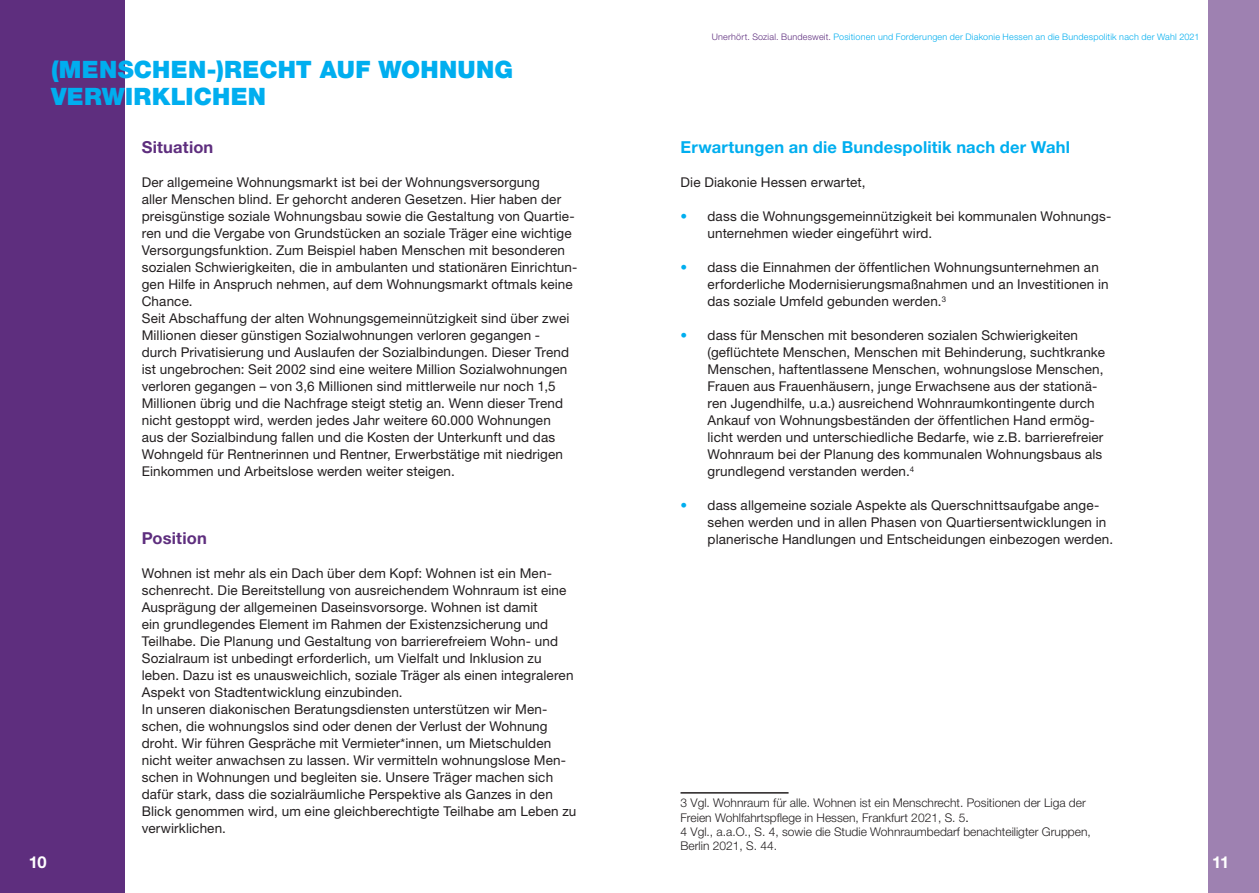
<style>
.page{position:relative;width:1259px;height:893px;background:#fff}
.page>*{position:absolute;margin:0;border:0;box-sizing:border-box;transform-origin:0 0}
._31_Lead_Subheadline{font:900 24px/27px "Helvetica Neue LT Std";letter-spacing:.01em;color:#00aeef}
._11_Fliesstext_9pt_4{font:700 16.5px "Helvetica Neue LT Std";letter-spacing:.01em;color:#00aeef}
.List_Paragraph{font:700 16.5px "Helvetica Neue LT Std";letter-spacing:.01em;color:#5e2e7e}
.List_Paragraph_viole{font:700 16.5px "Helvetica Neue LT Std";letter-spacing:.01em;color:#5e2e7e}
.t1{font:700 16.5px "Helvetica Neue LT Std";color:#fff}
.List_Paragraph-2{font:13.5px/17px "Helvetica Neue LT Std";letter-spacing:.01em;color:#231f20}
.List_Paragraph_viole-2{font:13.5px/17px "Helvetica Neue LT Std";letter-spacing:.01em;color:#231f20}
.t2{font:300 12px/14.4px "Helvetica Neue LT Std";color:#231f20}
.t3{font:300 9px "Helvetica Neue LT Std";letter-spacing:.025em;color:#00aeef}
.s1{color:#5e2e7e}
.s2{color:#00aeef}
.s3{font-weight:400}
</style>
<div class="page">
<div style="left:1208px;top:0;width:51px;height:893px;background:#9e81b1"></div>
<div style="left:0;top:0;width:125px;height:893px;background:#5e2e7e"></div>
<hr style="left:680px;top:792px;width:108px;height:2px;background:#231f20">
<p class="_31_Lead_Subheadline" style="left:51px;top:56px;width:464px">(MENSCHEN-)RECHT AUF WOHNUNG<br>VERWIRKLICHEN</p>
<p class="List_Paragraph" style="left:142px;top:137px;width:73px">Situation</p>
<p class="List_Paragraph-2" style="left:142px;top:174px;width:437px">Der allgemeine Wohnungsmarkt ist bei der Wohnungsversorgung<br>aller Menschen blind. Er gehorcht anderen Gesetzen. Hier haben der preisgünstige soziale Wohnungsbau sowie die Gestaltung von Quartie&shy;ren und die Vergabe von Grundstücken an soziale Träger eine wichtige Versorgungsfunktion. Zum Beispiel haben Menschen mit besonderen sozialen Schwierigkeiten, die in ambulanten und stationären Einrichtun&shy;gen Hilfe in Anspruch nehmen, auf dem Wohnungsmarkt oftmals keine Chance.<br>Seit Abschaffung der alten Wohnungsgemeinnützigkeit sind über zwei Millionen dieser günstigen Sozialwohnungen verloren gegangen - durch Privatisierung und Auslaufen der Sozialbindungen. Dieser Trend ist ungebrochen: Seit 2002 sind eine weitere Million Sozialwohnungen verloren gegangen – von 3,6 Millionen sind mittlerweile nur noch 1,5<br>Millionen übrig und die Nachfrage steigt stetig an. Wenn dieser Trend nicht gestoppt wird, werden jedes Jahr weitere 60.000 Wohnungen<br>aus der Sozialbindung fallen und die Kosten der Unterkunft und das Wohngeld für Rentnerinnen und Rentner, Erwerbstätige mit niedrigen Einkommen und Arbeitslose werden weiter steigen.</p>
<p class="List_Paragraph_viole" style="left:142px;top:528px;width:66px">Position</p>
<p class="List_Paragraph_viole-2" style="left:142px;top:565px;width:436px">Wohnen ist mehr als ein Dach über dem Kopf: Wohnen ist ein Men&shy;schenrecht. Die Bereitstellung von ausreichendem Wohnraum ist eine Ausprägung der allgemeinen Daseinsvorsorge. Wohnen ist damit<br>ein grundlegendes Element im Rahmen der Existenzsicherung und Teilhabe. Die Planung und Gestaltung von barrierefreiem Wohn- und Sozialraum ist unbedingt erforderlich, um Vielfalt und Inklusion zu leben. Dazu ist es unausweichlich, soziale Träger als einen integraleren Aspekt von Stadtentwicklung einzubinden.<br>In unseren diakonischen Beratungsdiensten unterstützen wir Men&shy;schen, die wohnungslos sind oder denen der Verlust der Wohnung droht. Wir führen Gespräche mit Vermieter*innen, um Mietschulden nicht weiter anwachsen zu lassen. Wir vermitteln wohnungslose Men&shy;schen in Wohnungen und begleiten sie. Unsere Träger machen sich dafür stark, dass die sozialräumliche Perspektive als Ganzes in den Blick genommen wird, um eine gleichberechtigte Teilhabe am Leben zu verwirklichen.</p>
<p class="t3" style="left:711px;top:32px;width:489px"><span class="s1">Unerhört. Sozial. Bundesweit.</span> Positionen und Forderungen der Diakonie Hessen an die Bundespolitik nach der Wahl 2021</p>
<p class="_11_Fliesstext_9pt_4" style="left:680px;top:137px;width:391px">Erwartungen an die Bundespolitik nach der Wahl</p>
<p class="List_Paragraph_viole-2" style="left:680px;top:174px;width:187px">Die Diakonie Hessen erwartet,</p>
<p class="List_Paragraph-2" style="left:707px;top:208px;width:405px;text-indent:-27px"><span class="s2">•</span> dass die Wohnungsgemeinnützigkeit bei kommunalen Wohnungs&shy;unternehmen wieder eingeführt wird.</p>
<p class="List_Paragraph-2" style="left:707px;top:259px;width:403px;text-indent:-27px"><span class="s2">•</span> dass die Einnahmen der öffentlichen Wohnungsunternehmen an erforderliche Modernisierungsmaßnahmen und an Investitionen in das soziale Umfeld gebunden werden.<sup>3</sup></p>
<p class="List_Paragraph-2" style="left:707px;top:327px;width:399px;text-indent:-27px"><span class="s2">•</span> dass für Menschen mit besonderen sozialen Schwierigkeiten (geflüchtete Menschen, Menschen mit Behinderung, suchtkranke Menschen, haftentlassene Menschen, wohnungslose Menschen, Frauen aus Frauenhäusern, junge Erwachsene aus der stationä&shy;ren Jugendhilfe, u.a.) ausreichend Wohnraumkontingente durch Ankauf von Wohnungsbeständen der öffentlichen Hand ermög&shy;licht werden und unterschiedliche Bedarfe, wie z.B. barrierefreier Wohnraum bei der Planung des kommunalen Wohnungsbaus als grundlegend verstanden werden.<sup>4</sup></p>
<p class="List_Paragraph-2" style="left:707px;top:497px;width:407px;text-indent:-27px"><span class="s2">•</span> dass allgemeine soziale Aspekte als Querschnittsaufgabe ange&shy;sehen werden und in allen Phasen von Quartiersentwicklungen in planerische Handlungen und Entscheidungen einbezogen werden.</p>
<p class="t2" style="left:680px;top:795px;width:407px">3 Vgl. Wohnraum für alle. Wohnen ist ein Menschrecht. Positionen der Liga der<br>Freien Wohlfahrtspflege in Hessen, Frankfurt 2021, S. 5<span class="s3">.</span></p>
<p class="t2" style="left:680px;top:824px;width:412px">4 Vgl., a.a.O., S. 4, sowie die Studie Wohnraumbedarf benachteiligter Gruppen,<br>Berlin 2021, S. 44.</p>
<p class="t1" style="left:29px;top:851px;width:19px">10</p>
<p class="t1" style="left:1212px;top:851px;width:19px">11</p>
</div>
